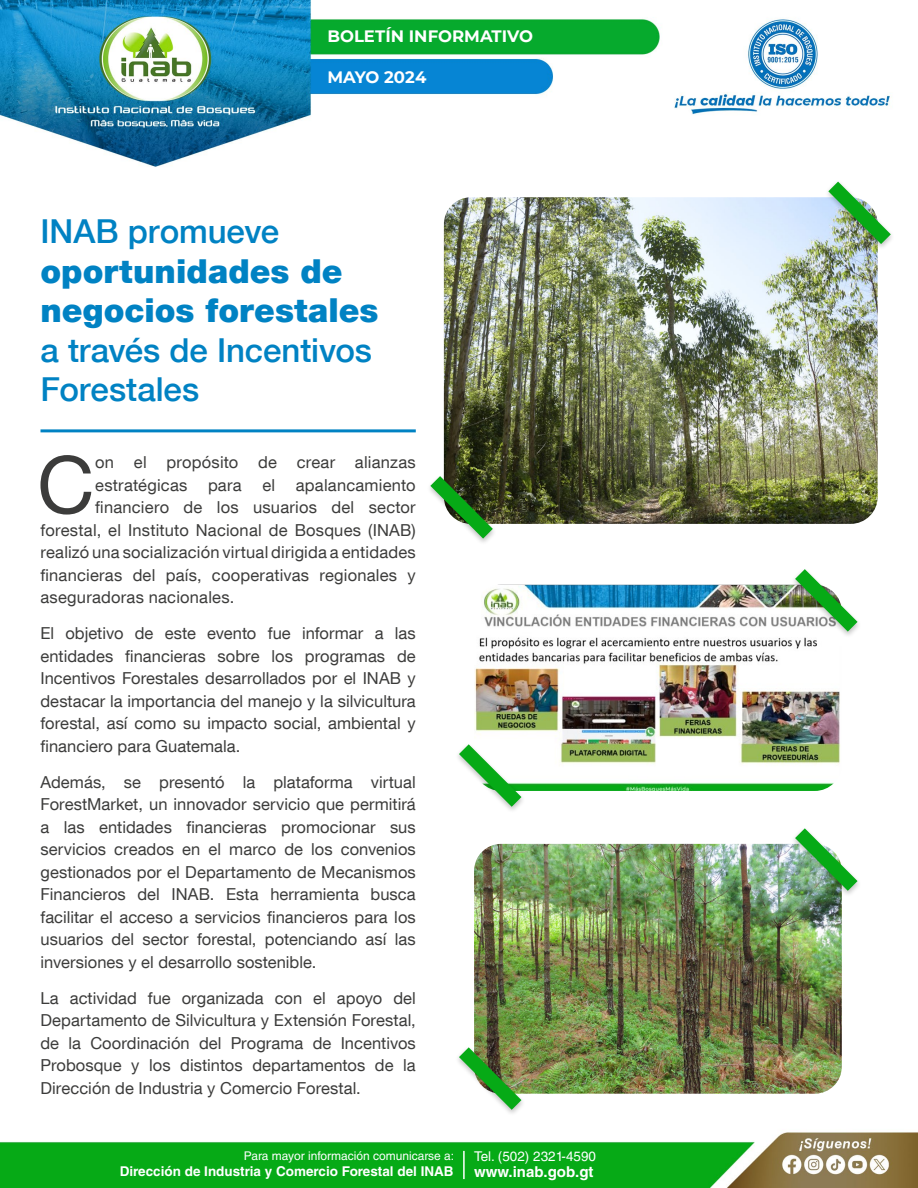
<style>
.page{position:relative;width:918px;height:1188px;background:#fff}
.page>*{position:absolute;margin:0;border:0;box-sizing:border-box;transform-origin:0 0}
.t1{font:79.5px "Helvetica Neue LT Com";color:#3c3c3b}
.t2{font:500 33px/39.6px "Helvetica Neue LT Com";letter-spacing:-.005em;color:#0082c3}
.t3{font:900 33px/39.6px "Helvetica Neue LT Com";color:#0082c3}
.t4{font:16.5px/22.5px "Helvetica Neue LT Com";letter-spacing:.01em;color:#3c3c3b;text-align:justify}
.t5{font:700 16.5px "Montserrat";color:#fff}
.t6{font:700 15px "Helvetica LT Std";color:#fff}
.t7{font:700 13.5px "Helvetica LT Std";color:#fff}
.t8{font:13.5px "Helvetica LT Std";color:#fff}
.t9{font:12px "Helvetica LT Std";color:#fff}
</style>
<div class="page">
<img style="left:0;top:0;width:918px;height:1188px">
<hr style="left:463px;top:1151px;width:2px;height:28px;background:#fff">
<img style="left:444px;top:197px;width:434px;height:327px">
<hr style="left:40px;top:429px;width:376px;height:3px;background:#0082c3">
<div style="left:824px;top:180px;width:71px;height:71px;background:#000;opacity:.25"></div>
<img style="left:828px;top:182px;width:63px;height:62px">
<div style="left:426px;top:474px;width:71px;height:71px;background:#000;opacity:.25"></div>
<svg style="left:430px;top:476px;width:63px;height:63px"></svg>
<img style="left:474px;top:585px;width:368px;height:206px">
<img style="left:474px;top:844px;width:368px;height:250px">
<div style="left:790px;top:567px;width:72px;height:71px;background:#000;opacity:.25"></div>
<svg style="left:795px;top:569px;width:63px;height:63px"></svg>
<div style="left:790px;top:826px;width:72px;height:72px;background:#000;opacity:.25"></div>
<img style="left:795px;top:828px;width:63px;height:63px">
<div style="left:454px;top:742px;width:72px;height:72px;background:#000;opacity:.25"></div>
<svg style="left:459px;top:744px;width:62px;height:63px"></svg>
<div style="left:454px;top:1045px;width:72px;height:72px;background:#000;opacity:.25"></div>
<img style="left:459px;top:1047px;width:62px;height:63px">
<p class="t5" style="left:327px;top:24px;width:207px">BOLETÍN INFORMATIVO</p>
<p class="t5" style="left:327px;top:66px;width:100px">MAYO 2024</p>
<h2 class="t2" style="left:40px;top:211px;width:240px">INAB promueve</h2>
<h2 class="t3" style="left:40px;top:251px;width:340px">oportunidades de negocios forestales</h2>
<h2 class="t2" style="left:40px;top:330px;width:333px">a través de Incentivos<br>Forestales</h2>
<h1 class="t1" style="left:37px;top:436px;width:59px">C</h1>
<p class="t4" style="left:95px;top:451px;width:322px">on el propósito de crear alianzas estratégicas</p>
<p class="t4" style="left:208px;top:473px;width:35px">para</p>
<p class="t4" style="left:262px;top:473px;width:155px">el apalancamiento</p>
<p class="t4" style="left:95px;top:496px;width:322px">financiero de los usuarios del sector</p>
<p class="t4" style="left:40px;top:518px;width:377px">forestal, el Instituto Nacional de Bosques (INAB)</p>
<p class="t4" style="left:40px;top:541px;width:377px">realizó una socialización virtual dirigida a entidades</p>
<p class="t4" style="left:40px;top:563px;width:377px">financieras del país, cooperativas regionales y</p>
<p class="t4" style="left:40px;top:586px;width:196px">aseguradoras nacionales.</p>
<p class="t4" style="left:40px;top:622px;width:377px">El objetivo de este evento fue informar a las entidades financieras sobre los programas de Incentivos Forestales desarrollados por el INAB y destacar la importancia del manejo y la silvicultura forestal, así como su impacto social, ambiental y financiero para Guatemala.</p>
<p class="t4" style="left:40px;top:770px;width:377px">Además, se presentó la plataforma virtual ForestMarket, un innovador servicio que permitirá a las entidades financieras promocionar sus servicios creados en el marco de los convenios gestionados por el Departamento de Mecanismos Financieros del INAB. Esta herramienta busca facilitar el acceso a servicios financieros para los usuarios del sector forestal, potenciando así las inversiones y el desarrollo sostenible.</p>
<p class="t4" style="left:40px;top:986px;width:377px">La actividad fue organizada con el apoyo del Departamento de Silvicultura y Extensión Forestal, de la Coordinación del Programa de Incentivos Probosque y los distintos departamentos de la Dirección de Industria y Comercio Forestal.</p>
<p class="t9" style="left:244px;top:1149px;width:212px">Para mayor información comunicarse a:</p>
<p class="t7" style="left:120px;top:1164px;width:335px">Dirección de Industria y Comercio Forestal del INAB</p>
<p class="t8" style="left:474px;top:1148px;width:124px">Tel. (502) 2321-4590</p>
<p class="t6" style="left:474px;top:1163px;width:121px">www.inab.gob.gt</p>
</div>
